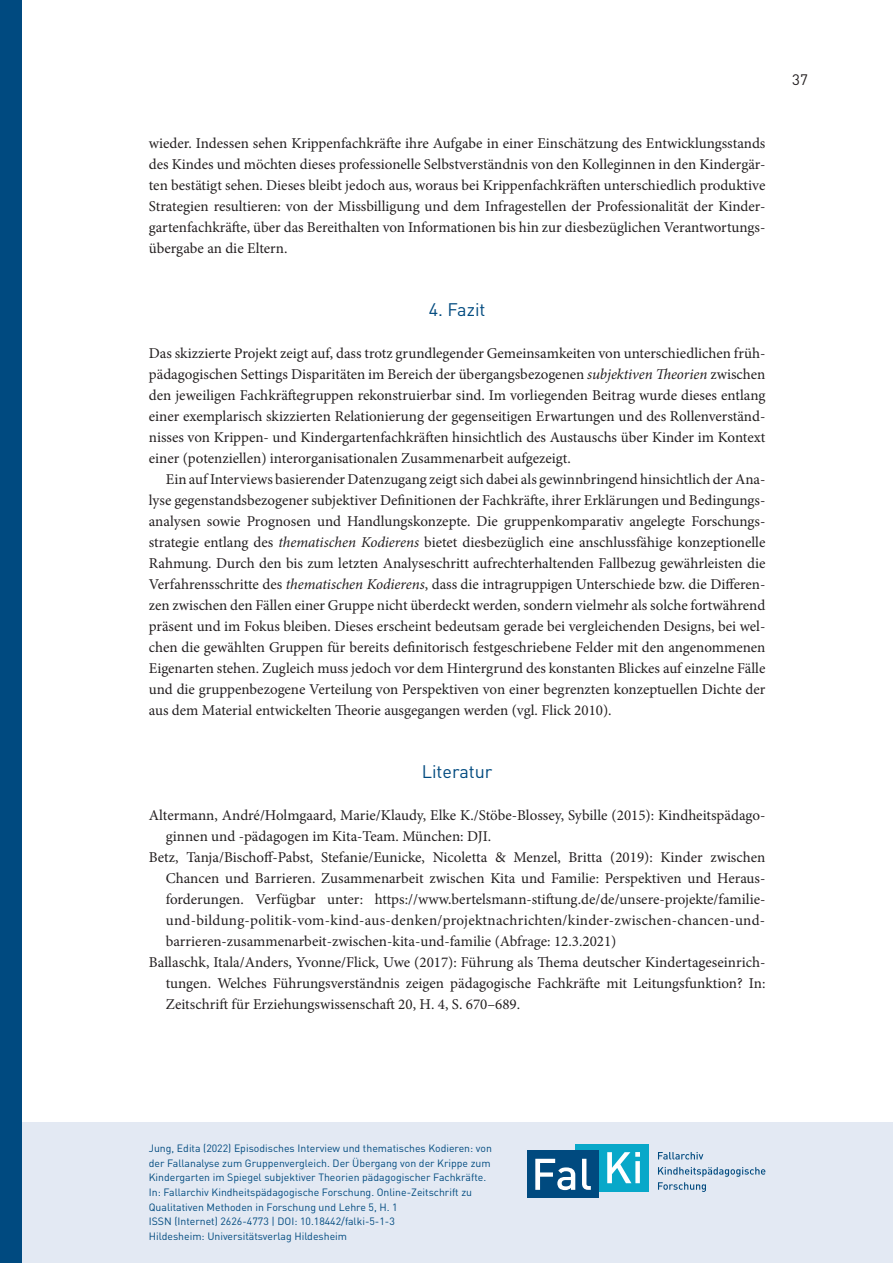
<style>
.page{position:relative;width:893px;height:1263px;background:#fff}
.page>*{position:absolute;margin:0;border:0;box-sizing:border-box;transform-origin:0 0}
.Überschrift_3{font:18px "DIN Pro";color:#004a7f}
.Standard__nachfolgen{font:15px/21px "Minion Pro";letter-spacing:-.005em;color:#231f20;text-align:justify}
.Literaturverzeichnis{font:15px/21px "Minion Pro";color:#231f20;text-align:justify}
.t1{font:15px "DIN Pro";color:#231f20}
.t2{font:10.5px/14.7px "DIN Pro";color:#004a7f}
.s1{font-style:italic}
</style>
<div class="page">
<div style="left:0;top:1123px;width:893px;height:140px;background:#e3e9f3"></div>
<div style="left:575px;top:1144px;width:74px;height:47px;background:#08a8c9"></div>
<div style="left:527px;top:1150px;width:72px;height:48px;background:#004a7f"></div>
<svg style="left:607px;top:1152px;width:33px;height:31px"></svg>
<svg style="left:658px;top:1167px;width:107px;height:25px"></svg>
<svg style="left:658px;top:1152px;width:45px;height:7px"></svg>
<svg style="left:535px;top:1159px;width:56px;height:31px"></svg>
<div style="left:0;top:0;width:21px;height:1263px;background:#004a80"></div>
<p class="Standard__nachfolgen" style="left:149px;top:133px;width:618px">wieder. Indessen sehen Krippenfachkräfte ihre Aufgabe in einer Einschätzung des Entwicklungsstands des Kindes und möchten dieses professionelle Selbstverständnis von den Kolleginnen in den Kindergär&shy;ten bestätigt sehen. Dieses bleibt jedoch aus, woraus bei Krippenfachkräften unterschiedlich produktive Strategien resultieren: von der Missbilligung und dem Infragestellen der Professionalität der Kinder&shy;gartenfachkräfte, über das Bereithalten von Informationen bis hin zur diesbezüglichen Verantwortungs&shy;übergabe an die Eltern.</p>
<p class="Überschrift_3" style="left:429px;top:295px;width:58px">4. Fazit</p>
<p class="Standard__nachfolgen" style="left:149px;top:343px;width:618px">Das skizzierte Projekt zeigt auf, dass trotz grundlegender Gemeinsamkeiten von unterschiedlichen früh&shy;pädagogischen Settings Disparitäten im Bereich der übergangsbezogenen <span class="s1">subjektiven Theorien</span> zwischen den jeweiligen Fachkräftegruppen rekonstruierbar sind. Im vorliegenden Beitrag wurde dieses entlang einer exemplarisch skizzierten Relationierung der gegenseitigen Erwartungen und des Rollenverständ&shy;nisses von Krippen- und Kindergartenfachkräften hinsichtlich des Austauschs über Kinder im Kontext einer (potenziellen) interorganisationalen Zusammenarbeit aufgezeigt.</p>
<p class="Standard__nachfolgen" style="left:149px;top:469px;width:618px;text-indent:17px">Ein auf Interviews basierender Datenzugang zeigt sich dabei als gewinnbringend hinsichtlich der Ana&shy;lyse gegenstandsbezogener subjektiver Definitionen der Fachkräfte, ihrer Erklärungen und Bedingungs&shy;analysen sowie Prognosen und Handlungskonzepte. Die gruppenkomparativ angelegte Forschungs&shy;strategie entlang des <span class="s1">thematischen Kodierens</span> bietet diesbezüglich eine anschlussfähige konzeptionelle Rahmung. Durch den bis zum letzten Analyseschritt aufrechterhaltenden Fallbezug gewährleisten die Verfahrensschritte des <span class="s1">thematischen Kodierens</span>, dass die intragruppigen Unterschiede bzw. die Differen&shy;zen zwischen den Fällen einer Gruppe nicht überdeckt werden, sondern vielmehr als solche fortwährend präsent und im Fokus bleiben. Dieses erscheint bedeutsam gerade bei vergleichenden Designs, bei wel&shy;chen die gewählten Gruppen für bereits definitorisch festgeschriebene Felder mit den angenommenen Eigenarten stehen. Zugleich muss jedoch vor dem Hintergrund des konstanten Blickes auf einzelne Fälle und die gruppenbezogene Verteilung von Perspektiven von einer begrenzten konzeptuellen Dichte der aus dem Material entwickelten Theorie ausgegangen werden (vgl. Flick 2010).</p>
<p class="Überschrift_3" style="left:422px;top:757px;width:72px">Literatur</p>
<p class="Literaturverzeichnis" style="left:166px;top:805px;width:601px;text-indent:-17px">Altermann, André/Holmgaard, Marie/Klaudy, Elke K./Stöbe-Blossey, Sybille (2015): Kindheitspädago&shy;ginnen und -pädagogen im Kita-Team. München: DJI.</p>
<p class="Literaturverzeichnis" style="left:166px;top:847px;width:601px;text-indent:-17px">Betz, Tanja/Bischoff-Pabst, Stefanie/Eunicke, Nicoletta &amp; Menzel, Britta (2019): Kinder zwischen Chancen und Barrieren. Zusammenarbeit zwischen Kita und Familie: Perspektiven und Heraus&shy;forderungen. Verfügbar unter: https://www.bertelsmann-stiftung.de/de/unsere-projekte/familie&shy;und-bildung-politik-vom-kind-aus-denken/projektnachrichten/kinder-zwischen-chancen-und&shy;barrieren-zusammenarbeit-zwischen-kita-und-familie (Abfrage: 12.3.2021)</p>
<p class="Literaturverzeichnis" style="left:166px;top:952px;width:601px;text-indent:-17px">Ballaschk, Itala/Anders, Yvonne/Flick, Uwe (2017): Führung als Thema deutscher Kindertageseinrich&shy;tungen. Welches Führungsverständnis zeigen pädagogische Fachkräfte mit Leitungsfunktion? In:<br>Zeitschrift für Erziehungswissenschaft 20, H. 4, S. 670–689.</p>
<p class="t1" style="left:792px;top:68px;width:17px">37</p>
<p class="t2" style="left:149px;top:1140px;width:345px">Jung, Edita (2022) Episodisches Interview und thematisches Kodieren: von der Fallanalyse zum Gruppenvergleich. Der Übergang von der Krippe zum Kindergarten im Spiegel subjektiver Theorien pädagogischer Fachkräfte.<br>In: Fallarchiv Kindheitspädagogische Forschung. Online-Zeitschrift zu Qualitativen Methoden in Forschung und Lehre 5, H. 1<br>ISSN (Internet) 2626-4773 | DOI: 10.18442/falki-5-1-3<br>Hildesheim: Universitätsverlag Hildesheim</p>
</div>
